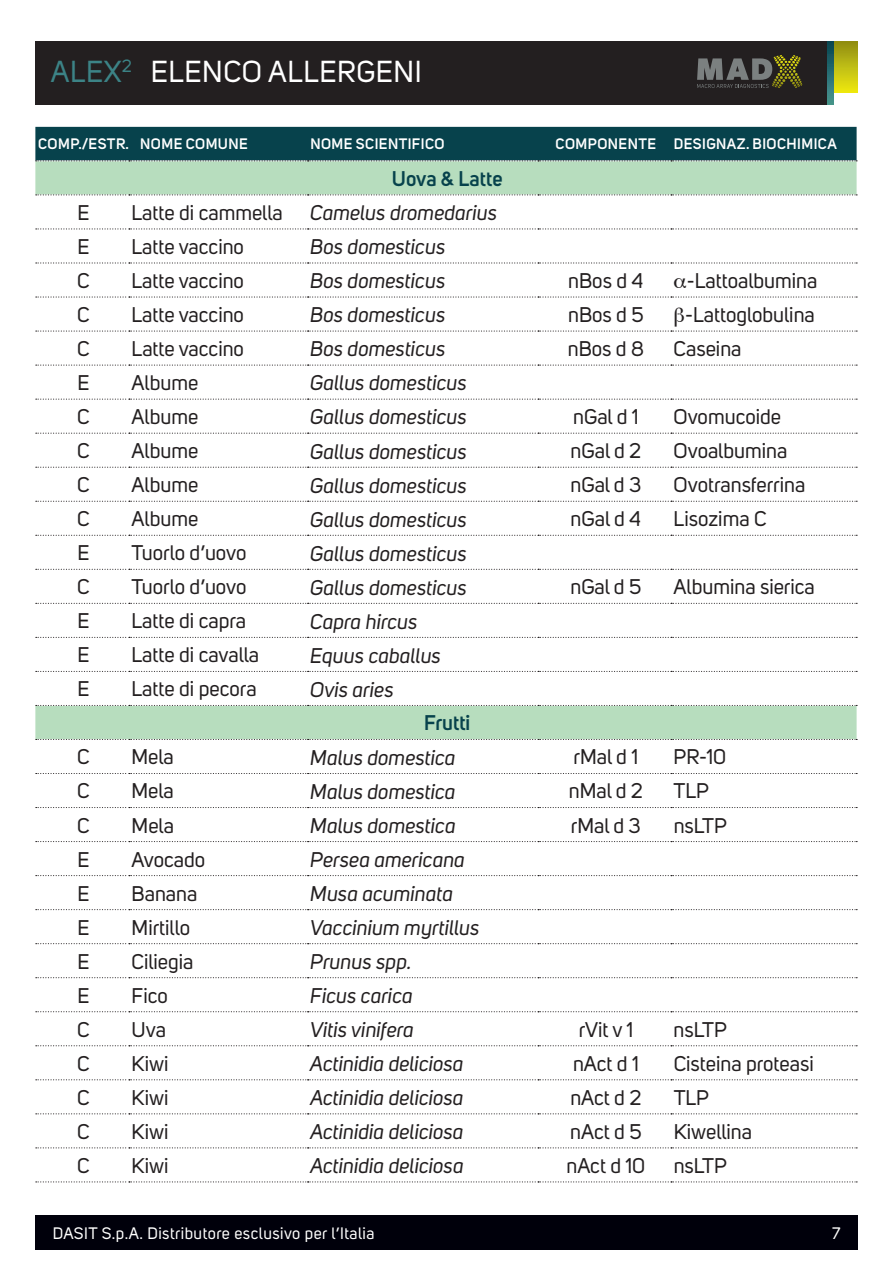
<style>
.page{position:relative;width:892px;height:1262px;background:#fff}
.page>*{position:absolute;margin:0;border:0;box-sizing:border-box;transform-origin:0 0}
.t1{font:30px "Uni Sans";letter-spacing:.02em;color:#fff}
.t2{font:21px "Uni Sans";color:#231f20}
.t3{font:italic 21px "Uni Sans";color:#231f20}
.t4{font:600 21px "Uni Sans";color:#07424c}
.t5{font:16.5px "Uni Sans";letter-spacing:.03em;color:#fff}
.t6{font:600 15px "Uni Sans";letter-spacing:.03em;color:#fff}
.s1{color:#3c8386}
</style>
<div class="page">
<div style="left:35px;top:41px;width:798px;height:64px;background:#231f20"></div>
<div style="left:833px;top:41px;width:24px;height:52px;background:linear-gradient(to bottom,#8f8d14,#eee911)"></div>
<svg style="left:827px;top:41px;width:6px;height:64px"></svg>
<svg style="left:697px;top:55px;width:103px;height:33px"></svg>
<div style="left:35px;top:1215px;width:822px;height:34px;background:#00000b"></div>
<svg style="left:35px;top:161px;width:821px;height:578px"></svg>
<svg style="left:36px;top:194px;width:821px;height:1px"></svg>
<svg style="left:36px;top:228px;width:821px;height:1px"></svg>
<svg style="left:36px;top:262px;width:821px;height:1px"></svg>
<svg style="left:36px;top:296px;width:821px;height:1px"></svg>
<svg style="left:36px;top:364px;width:821px;height:1px"></svg>
<svg style="left:36px;top:398px;width:821px;height:1px"></svg>
<svg style="left:36px;top:432px;width:821px;height:1px"></svg>
<svg style="left:36px;top:466px;width:821px;height:1px"></svg>
<svg style="left:36px;top:500px;width:821px;height:1px"></svg>
<svg style="left:36px;top:534px;width:821px;height:1px"></svg>
<svg style="left:36px;top:568px;width:821px;height:1px"></svg>
<svg style="left:36px;top:602px;width:821px;height:2px"></svg>
<svg style="left:36px;top:637px;width:821px;height:1px"></svg>
<svg style="left:36px;top:671px;width:821px;height:1px"></svg>
<svg style="left:36px;top:705px;width:821px;height:1px"></svg>
<svg style="left:36px;top:739px;width:821px;height:1px"></svg>
<svg style="left:36px;top:773px;width:821px;height:1px"></svg>
<svg style="left:36px;top:807px;width:821px;height:1px"></svg>
<svg style="left:36px;top:841px;width:821px;height:1px"></svg>
<svg style="left:36px;top:875px;width:821px;height:1px"></svg>
<svg style="left:36px;top:909px;width:821px;height:1px"></svg>
<svg style="left:36px;top:943px;width:821px;height:1px"></svg>
<svg style="left:36px;top:977px;width:821px;height:1px"></svg>
<svg style="left:36px;top:1011px;width:821px;height:1px"></svg>
<svg style="left:36px;top:1045px;width:821px;height:1px"></svg>
<svg style="left:36px;top:1079px;width:821px;height:1px"></svg>
<svg style="left:36px;top:1113px;width:821px;height:1px"></svg>
<svg style="left:36px;top:1147px;width:821px;height:1px"></svg>
<svg style="left:36px;top:1181px;width:821px;height:1px"></svg>
<div style="left:35px;top:127px;width:822px;height:34px;background:#07424c"></div>
<svg style="left:674px;top:278px;width:12px;height:10px"></svg>
<svg style="left:36px;top:307px;width:821px;height:24px"></svg>
<h1 class="t1" style="left:51px;top:54px;width:372px"><span class="s1">ALEX</span><sup>2</sup> ELENCO ALLERGENI</h1>
<p class="t6" style="left:38px;top:135px;width:211px">COMP./ESTR. NOME COMUNE</p>
<p class="t6" style="left:310px;top:135px;width:135px">NOME SCIENTIFICO</p>
<p class="t6" style="left:555px;top:135px;width:283px">COMPONENTE DESIGNAZ. BIOCHIMICA</p>
<p class="t4" style="left:392px;top:166px;width:112px">Uova &amp; Latte</p>
<p class="t2" style="left:77px;top:200px;width:13px">E</p>
<p class="t2" style="left:131px;top:200px;width:153px">Latte di cammella</p>
<p class="t3" style="left:310px;top:200px;width:188px">Camelus dromedarius</p>
<p class="t2" style="left:77px;top:234px;width:13px">E</p>
<p class="t2" style="left:131px;top:234px;width:114px">Latte vaccino</p>
<p class="t3" style="left:310px;top:234px;width:137px">Bos domesticus</p>
<p class="t2" style="left:77px;top:268px;width:14px">C</p>
<p class="t2" style="left:131px;top:268px;width:114px">Latte vaccino</p>
<p class="t3" style="left:310px;top:268px;width:137px">Bos domesticus</p>
<p class="t2" style="left:568px;top:268px;width:77px">nBos d 4</p>
<p class="t2" style="left:686px;top:268px;width:132px">-Lattoalbumina</p>
<p class="t2" style="left:77px;top:302px;width:14px">C</p>
<p class="t2" style="left:131px;top:302px;width:114px">Latte vaccino</p>
<p class="t3" style="left:310px;top:302px;width:137px">Bos domesticus</p>
<p class="t2" style="left:568px;top:302px;width:77px">nBos d 5</p>
<p class="t2" style="left:685px;top:302px;width:131px">-Lattoglobulina</p>
<p class="t2" style="left:77px;top:336px;width:14px">C</p>
<p class="t2" style="left:131px;top:336px;width:114px">Latte vaccino</p>
<p class="t3" style="left:310px;top:336px;width:137px">Bos domesticus</p>
<p class="t2" style="left:567px;top:336px;width:78px">nBos d 8</p>
<p class="t2" style="left:673px;top:336px;width:69px">Caseina</p>
<p class="t2" style="left:77px;top:370px;width:13px">E</p>
<p class="t2" style="left:131px;top:370px;width:68px">Albume</p>
<p class="t3" style="left:310px;top:370px;width:158px">Gallus domesticus</p>
<p class="t2" style="left:77px;top:404px;width:14px">C</p>
<p class="t2" style="left:131px;top:404px;width:68px">Albume</p>
<p class="t3" style="left:310px;top:404px;width:158px">Gallus domesticus</p>
<p class="t2" style="left:573px;top:404px;width:67px">nGal d 1</p>
<p class="t2" style="left:673px;top:404px;width:109px">Ovomucoide</p>
<p class="t2" style="left:77px;top:438px;width:14px">C</p>
<p class="t2" style="left:131px;top:438px;width:68px">Albume</p>
<p class="t3" style="left:310px;top:438px;width:158px">Gallus domesticus</p>
<p class="t2" style="left:570px;top:438px;width:72px">nGal d 2</p>
<p class="t2" style="left:673px;top:438px;width:115px">Ovoalbumina</p>
<p class="t2" style="left:77px;top:472px;width:14px">C</p>
<p class="t2" style="left:132px;top:472px;width:68px">Albume</p>
<p class="t3" style="left:310px;top:472px;width:158px">Gallus domesticus</p>
<p class="t2" style="left:570px;top:472px;width:72px">nGal d 3</p>
<p class="t2" style="left:673px;top:472px;width:133px">Ovotransferrina</p>
<p class="t2" style="left:77px;top:506px;width:14px">C</p>
<p class="t2" style="left:132px;top:506px;width:68px">Albume</p>
<p class="t3" style="left:310px;top:506px;width:158px">Gallus domesticus</p>
<p class="t2" style="left:570px;top:506px;width:72px">nGal d 4</p>
<p class="t2" style="left:673px;top:506px;width:94px">Lisozima C</p>
<p class="t2" style="left:77px;top:540px;width:13px">E</p>
<p class="t2" style="left:131px;top:540px;width:116px">Tuorlo d’uovo</p>
<p class="t3" style="left:310px;top:540px;width:158px">Gallus domesticus</p>
<p class="t2" style="left:77px;top:574px;width:14px">C</p>
<p class="t2" style="left:131px;top:574px;width:116px">Tuorlo d’uovo</p>
<p class="t3" style="left:310px;top:574px;width:158px">Gallus domesticus</p>
<p class="t2" style="left:570px;top:574px;width:72px">nGal d 5</p>
<p class="t2" style="left:673px;top:574px;width:143px">Albumina sierica</p>
<p class="t2" style="left:77px;top:608px;width:13px">E</p>
<p class="t2" style="left:131px;top:608px;width:116px">Latte di capra</p>
<p class="t3" style="left:310px;top:608px;width:109px">Capra hircus</p>
<p class="t2" style="left:77px;top:643px;width:13px">E</p>
<p class="t2" style="left:131px;top:643px;width:129px">Latte di cavalla</p>
<p class="t3" style="left:310px;top:642px;width:132px">Equus caballus</p>
<p class="t2" style="left:77px;top:677px;width:13px">E</p>
<p class="t2" style="left:131px;top:677px;width:126px">Latte di pecora</p>
<p class="t3" style="left:310px;top:676px;width:85px">Ovis aries</p>
<p class="t4" style="left:424px;top:710px;width:48px">Frutti</p>
<p class="t2" style="left:77px;top:745px;width:14px">C</p>
<p class="t2" style="left:131px;top:745px;width:44px">Mela</p>
<p class="t3" style="left:310px;top:744px;width:147px">Malus domestica</p>
<p class="t2" style="left:573px;top:745px;width:66px">rMal d 1</p>
<p class="t2" style="left:673px;top:745px;width:54px">PR-10</p>
<p class="t2" style="left:77px;top:779px;width:14px">C</p>
<p class="t2" style="left:131px;top:779px;width:44px">Mela</p>
<p class="t3" style="left:310px;top:778px;width:147px">Malus domestica</p>
<p class="t2" style="left:568px;top:779px;width:75px">nMal d 2</p>
<p class="t2" style="left:673px;top:779px;width:37px">TLP</p>
<p class="t2" style="left:77px;top:813px;width:14px">C</p>
<p class="t2" style="left:132px;top:813px;width:44px">Mela</p>
<p class="t3" style="left:310px;top:812px;width:147px">Malus domestica</p>
<p class="t2" style="left:571px;top:813px;width:71px">rMal d 3</p>
<p class="t2" style="left:673px;top:813px;width:55px">nsLTP</p>
<p class="t2" style="left:77px;top:847px;width:13px">E</p>
<p class="t2" style="left:132px;top:847px;width:75px">Avocado</p>
<p class="t3" style="left:310px;top:846px;width:156px">Persea americana</p>
<p class="t2" style="left:77px;top:881px;width:13px">E</p>
<p class="t2" style="left:132px;top:881px;width:67px">Banana</p>
<p class="t3" style="left:310px;top:880px;width:144px">Musa acuminata</p>
<p class="t2" style="left:77px;top:915px;width:13px">E</p>
<p class="t2" style="left:132px;top:915px;width:60px">Mirtillo</p>
<p class="t3" style="left:310px;top:914px;width:171px">Vaccinium myrtillus</p>
<p class="t2" style="left:77px;top:949px;width:13px">E</p>
<p class="t2" style="left:132px;top:949px;width:63px">Ciliegia</p>
<p class="t3" style="left:310px;top:948px;width:103px">Prunus spp.</p>
<p class="t2" style="left:77px;top:983px;width:13px">E</p>
<p class="t2" style="left:132px;top:983px;width:38px">Fico</p>
<p class="t3" style="left:310px;top:982px;width:104px">Ficus carica</p>
<p class="t2" style="left:77px;top:1017px;width:14px">C</p>
<p class="t2" style="left:132px;top:1017px;width:36px">Uva</p>
<p class="t3" style="left:310px;top:1016px;width:105px">Vitis vinifera</p>
<p class="t2" style="left:578px;top:1017px;width:56px">rVit v 1</p>
<p class="t2" style="left:673px;top:1017px;width:55px">nsLTP</p>
<p class="t2" style="left:77px;top:1051px;width:14px">C</p>
<p class="t2" style="left:132px;top:1051px;width:38px">Kiwi</p>
<p class="t3" style="left:310px;top:1050px;width:155px">Actinidia deliciosa</p>
<p class="t2" style="left:573px;top:1051px;width:67px">nAct d 1</p>
<p class="t2" style="left:673px;top:1051px;width:141px">Cisteina proteasi</p>
<p class="t2" style="left:77px;top:1085px;width:14px">C</p>
<p class="t2" style="left:132px;top:1085px;width:38px">Kiwi</p>
<p class="t3" style="left:310px;top:1084px;width:155px">Actinidia deliciosa</p>
<p class="t2" style="left:570px;top:1085px;width:72px">nAct d 2</p>
<p class="t2" style="left:673px;top:1085px;width:37px">TLP</p>
<p class="t2" style="left:77px;top:1119px;width:14px">C</p>
<p class="t2" style="left:132px;top:1119px;width:38px">Kiwi</p>
<p class="t3" style="left:310px;top:1118px;width:155px">Actinidia deliciosa</p>
<p class="t2" style="left:570px;top:1119px;width:73px">nAct d 5</p>
<p class="t2" style="left:673px;top:1119px;width:80px">Kiwellina</p>
<p class="t2" style="left:77px;top:1153px;width:14px">C</p>
<p class="t2" style="left:132px;top:1153px;width:38px">Kiwi</p>
<p class="t3" style="left:310px;top:1152px;width:155px">Actinidia deliciosa</p>
<p class="t2" style="left:566px;top:1153px;width:80px">nAct d 10</p>
<p class="t2" style="left:673px;top:1153px;width:55px">nsLTP</p>
<p class="t5" style="left:53px;top:1223px;width:323px">DASIT S.p.A. Distributore esclusivo per l’Italia</p>
<p class="t5" style="left:832px;top:1223px;width:10px">7</p>
</div>
